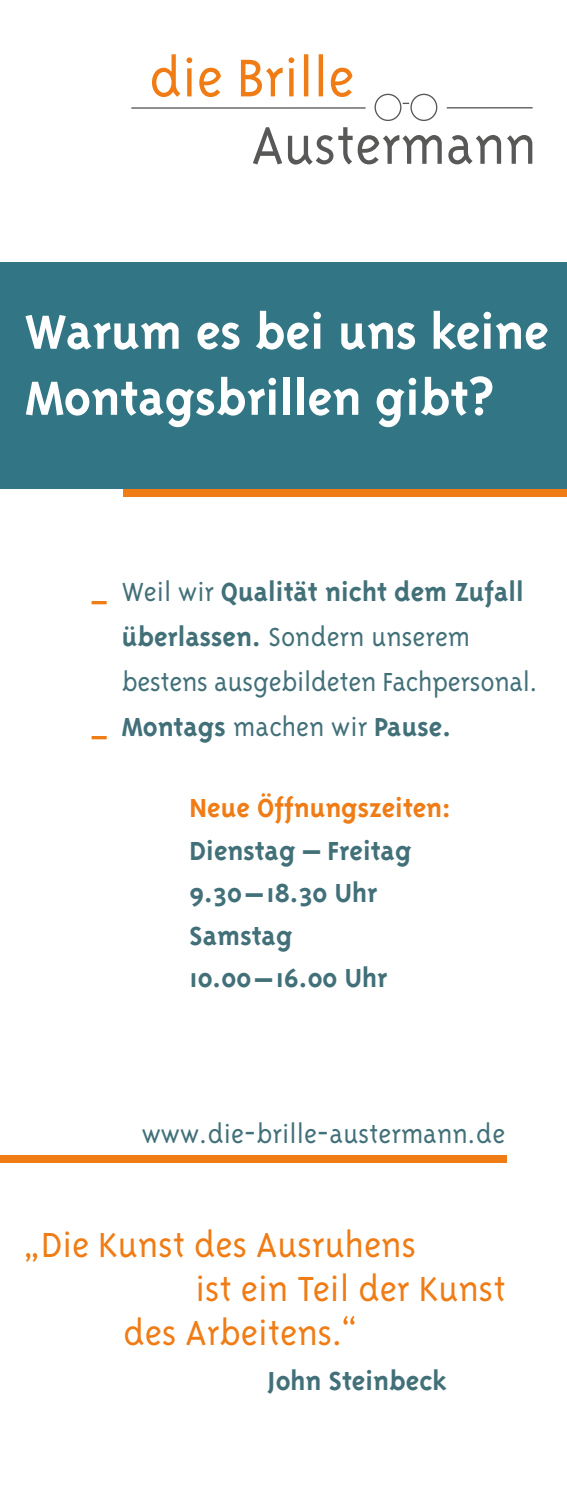
<style>
.page{position:relative;width:567px;height:1489px;background:#fff}
.page>*{position:absolute;margin:0;border:0;box-sizing:border-box;transform-origin:0 0}
.t1{font:700 55px/66px "Triplex";color:#fff}
.t2{font:300 40px "Triplex";color:#ef7c15}
.t3{font:700 30px/42.5px "Triplex";color:#427079}
.t4{font:300 30px "Triplex";color:#427079}
.t5{font:700 30px "Triplex";color:#ef7c15}
.s1{color:#ef7c15}
.s2{font-weight:300}
.s3{font-weight:700}
</style>
<div class="page">
<svg style="left:131px;top:54px;width:402px;height:111px"></svg>
<div style="left:0;top:262px;width:567px;height:227px;background:#327686"></div>
<div style="left:123px;top:489px;width:444px;height:7px;background:#ef7c15"></div>
<svg style="left:343px;top:1316px;width:12px;height:8px"></svg>
<div style="left:0;top:1155px;width:507px;height:7px;background:#ef7c15"></div>
<h1 class="t1" style="left:25px;top:298px;width:525px">Warum es bei uns keine<br>Montagsbrillen gibt?</h1>
<p class="t3" style="left:92px;top:570px;width:433px"><span class="s1">_</span> <span class="s2">Weil wir</span> Qualität nicht dem Zufall</p>
<p class="t4" style="left:122px;top:620px;width:350px"><span class="s3">überlassen.</span> Sondern unserem</p>
<p class="t4" style="left:122px;top:665px;width:418px">bestens ausgebildeten Fachpersonal.</p>
<p class="t3" style="left:92px;top:705px;width:361px"><span class="s1">_</span> Montags <span class="s2">machen wir</span> Pause.</p>
<p class="t5" style="left:190px;top:790px;width:263px">Neue Öffnungszeiten:</p>
<p class="t3" style="left:190px;top:828px;width:224px">Dienstag – Freitag<br>9.30–18.30 Uhr<br>Samstag<br>10.00–16.00 Uhr</p>
<p class="t4" style="left:142px;top:1117px;width:365px">www.die-brille-austermann.de</p>
<h2 class="t2" style="left:23px;top:1221px;width:394px">„Die Kunst des Ausruhens</h2>
<h2 class="t2" style="left:195px;top:1265px;width:312px">ist ein Teil der Kunst</h2>
<h2 class="t2" style="left:123px;top:1309px;width:221px">des Arbeitens.</h2>
<p class="t3" style="left:267px;top:1359px;width:181px">John Steinbeck</p>
</div>
